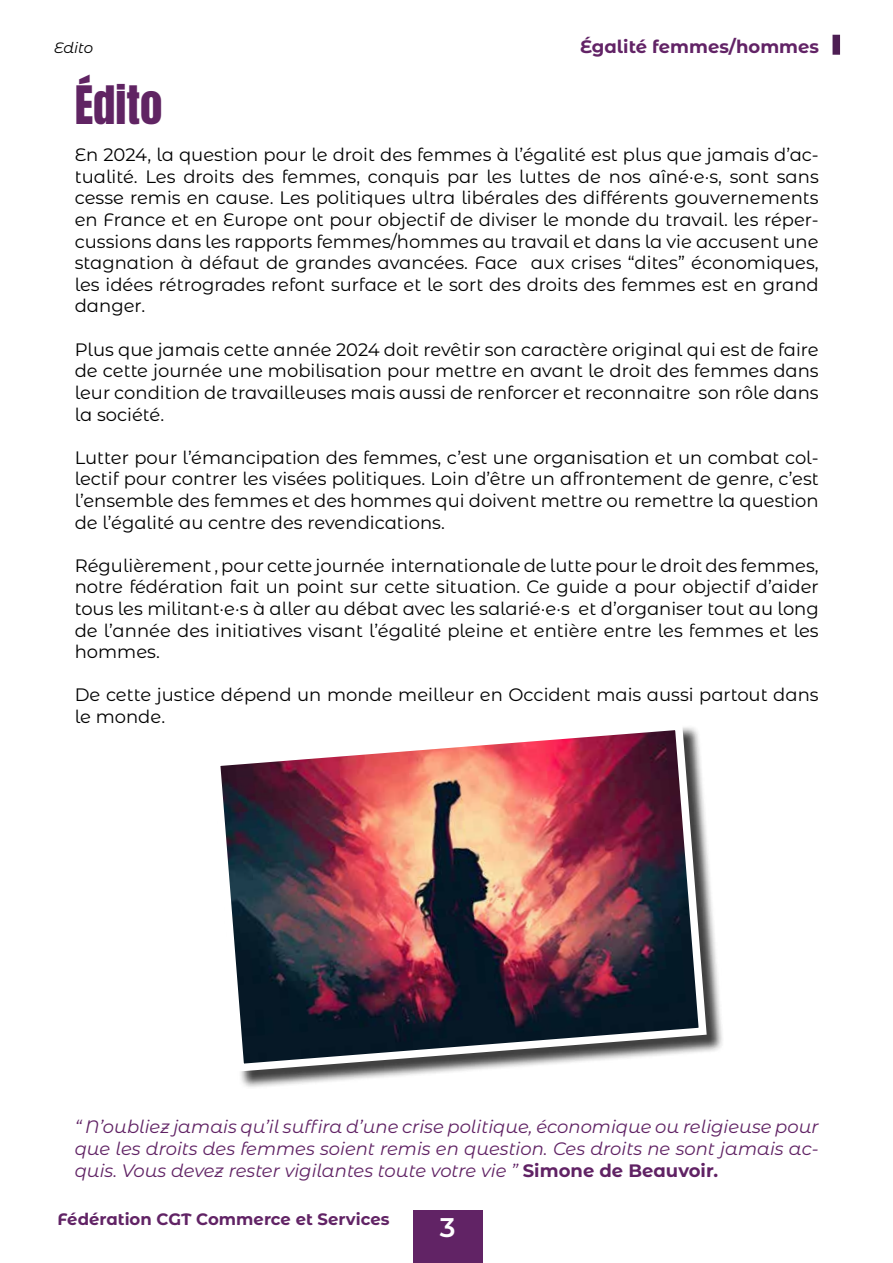
<style>
.page{position:relative;width:893px;height:1263px;background:#fff}
.page>*{position:absolute;margin:0;border:0;box-sizing:border-box;transform-origin:0 0}
.t1{font:45px "Anton";color:#602463}
.t2{font:600 27px "Montserrat Alternates";color:#fff}
.t3{font:18px/21.6px "Montserrat Alternates";color:#000;text-align:justify}
.t4{font:italic 18px/21.6px "Montserrat Alternates";color:#602264;text-align:justify}
.t5{font:700 18px "Montserrat Alternates";color:#622366}
.t6{font:700 16.5px "Montserrat Alternates";color:#612365}
.t7{font:italic 15px "Montserrat Alternates";letter-spacing:-.005em;color:#000}
.s1{font-weight:700;font-style:normal}
</style>
<div class="page">
<div style="left:832px;top:35px;width:8px;height:20px;background:#4d1e53"></div>
<div style="left:413px;top:1210px;width:69px;height:53px;background:#612365"></div>
<div style="left:215px;top:725px;width:510px;height:365px;background:#000;opacity:.75"></div>
<img style="left:215px;top:725px;width:496px;height:351px">
<p class="t7" style="left:54px;top:38px;width:41px">Edito</p>
<h1 class="t1" style="left:75px;top:82px;width:89px">Édito</h1>
<p class="t5" style="left:580px;top:33px;width:241px">Égalité femmes/hommes</p>
<p class="t3" style="left:75px;top:143px;width:746px">En 2024, la question pour le droit des femmes à l’égalité est plus que jamais d’ac&shy;tualité. Les droits des femmes, conquis par les luttes de nos aîné·e·s, sont sans cesse remis en cause. Les politiques ultra libérales des différents gouvernements en France et en Europe ont pour objectif de diviser le monde du travail. les réper&shy;cussions dans les rapports femmes/hommes au travail et dans la vie accusent une stagnation à défaut de grandes avancées. Face aux crises “dites” économiques, les idées rétrogrades refont surface et le sort des droits des femmes est en grand danger.</p>
<p class="t3" style="left:75px;top:338px;width:746px">Plus que jamais cette année 2024 doit revêtir son caractère original qui est de faire de cette journée une mobilisation pour mettre en avant le droit des femmes dans leur condition de travailleuses mais aussi de renforcer et reconnaitre son rôle dans la société.</p>
<p class="t3" style="left:75px;top:446px;width:746px">Lutter pour l’émancipation des femmes, c’est une organisation et un combat col&shy;lectif pour contrer les visées politiques. Loin d’être un affrontement de genre, c’est l’ensemble des femmes et des hommes qui doivent mettre ou remettre la question de l’égalité au centre des revendications.</p>
<p class="t3" style="left:75px;top:554px;width:746px">Régulièrement , pour cette journée internationale de lutte pour le droit des femmes, notre fédération fait un point sur cette situation. Ce guide a pour objectif d’aider tous les militant·e·s à aller au débat avec les salarié·e·s et d’organiser tout au long de l’année des initiatives visant l’égalité pleine et entière entre les femmes et les hommes.</p>
<p class="t3" style="left:75px;top:683px;width:745px">De cette justice dépend un monde meilleur en Occident mais aussi partout dans le monde.</p>
<p class="t4" style="left:75px;top:1115px;width:746px">“ N’oubliez jamais qu’il suffira d’une crise politique, économique ou religieuse pour que les droits des femmes soient remis en question. Ces droits ne sont jamais ac&shy;quis. Vous devez rester vigilantes toute votre vie ” <span class="s1">Simone de Beauvoir.</span></p>
<p class="t6" style="left:58px;top:1207px;width:333px">Fédération CGT Commerce et Services</p>
<h2 class="t2" style="left:440px;top:1208px;width:17px">3</h2>
</div>
